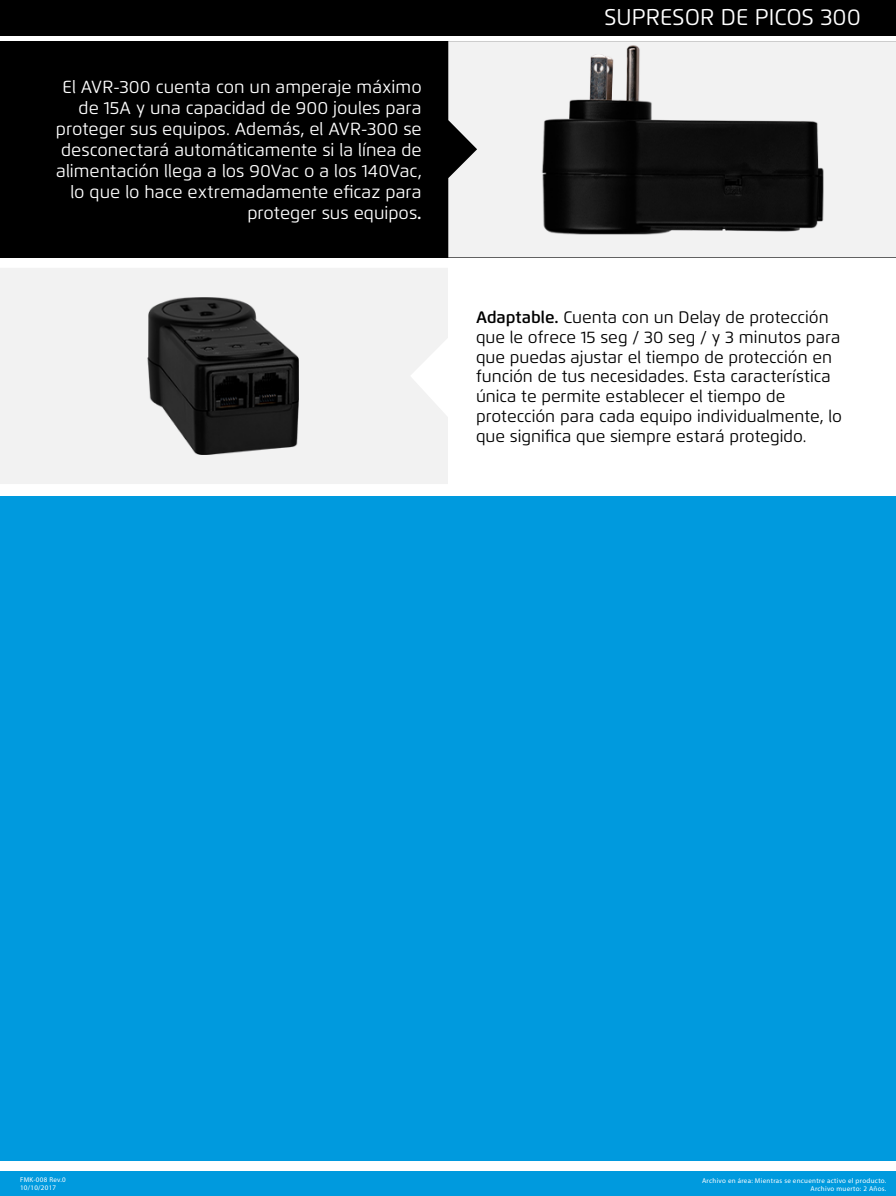
<style>
.page{position:relative;width:896px;height:1196px;background:#fff}
.page>*{position:absolute;margin:0;border:0;box-sizing:border-box;transform-origin:0 0}
.t1{font:22.75px "Flexo";color:#fff}
.t2{font:17.5px/21px "Flexo";color:#fff;text-align:right}
.t3{font:16.62px/19.9px "Flexo";color:#000}
.t4{font:7px/7.9px "Myriad Pro";letter-spacing:.04em;color:#fff;text-align:right}
.s1{font-weight:600}
</style>
<div class="page">
<div style="left:0;top:41px;width:895px;height:216px;background:#000"></div>
<div style="left:0;top:496px;width:896px;height:699px;background:#009ade"></div>
<img style="left:0;top:268px;width:448px;height:216px">
<img style="left:448px;top:41px;width:448px;height:216px">
<div style="left:0;top:0;width:896px;height:35px;background:#000"></div>
<div style="left:0;top:1160px;width:896px;height:10px;background:#fff"></div>
<p class="t2" style="left:56px;top:76px;width:367px">El AVR-300 cuenta con un amperaje máximo de 15A y una capacidad de 900 joules para proteger sus equipos. Además, el AVR-300 se desconectará automáticamente si la línea de alimentación llega a los 90Vac o a los 140Vac, lo que lo hace extremadamente eficaz para proteger sus equipos<span class="s1">.</span></p>
<h1 class="t1" style="left:605px;top:3px;width:258px">SUPRESOR DE PICOS 300</h1>
<p class="t3" style="left:476px;top:307px;width:367px"><span class="s1">Adaptable.</span> Cuenta con un Delay de protección que le ofrece 15 seg / 30 seg / y 3 minutos para que puedas ajustar el tiempo de protección en función de tus necesidades. Esta característica única te permite establecer el tiempo de protección para cada equipo individualmente, lo que significa que siempre estará protegido.</p>
<p class="t4" style="left:20px;top:1175px;width:47px;text-align:left">FMK-008 Rev.0<br>10/10/2017</p>
<p class="t4" style="left:702px;top:1176px;width:186px">Archivo en área: Mientras se encuentre activo el producto.<br>Archivo muerto: 2 Años.</p>
</div>
